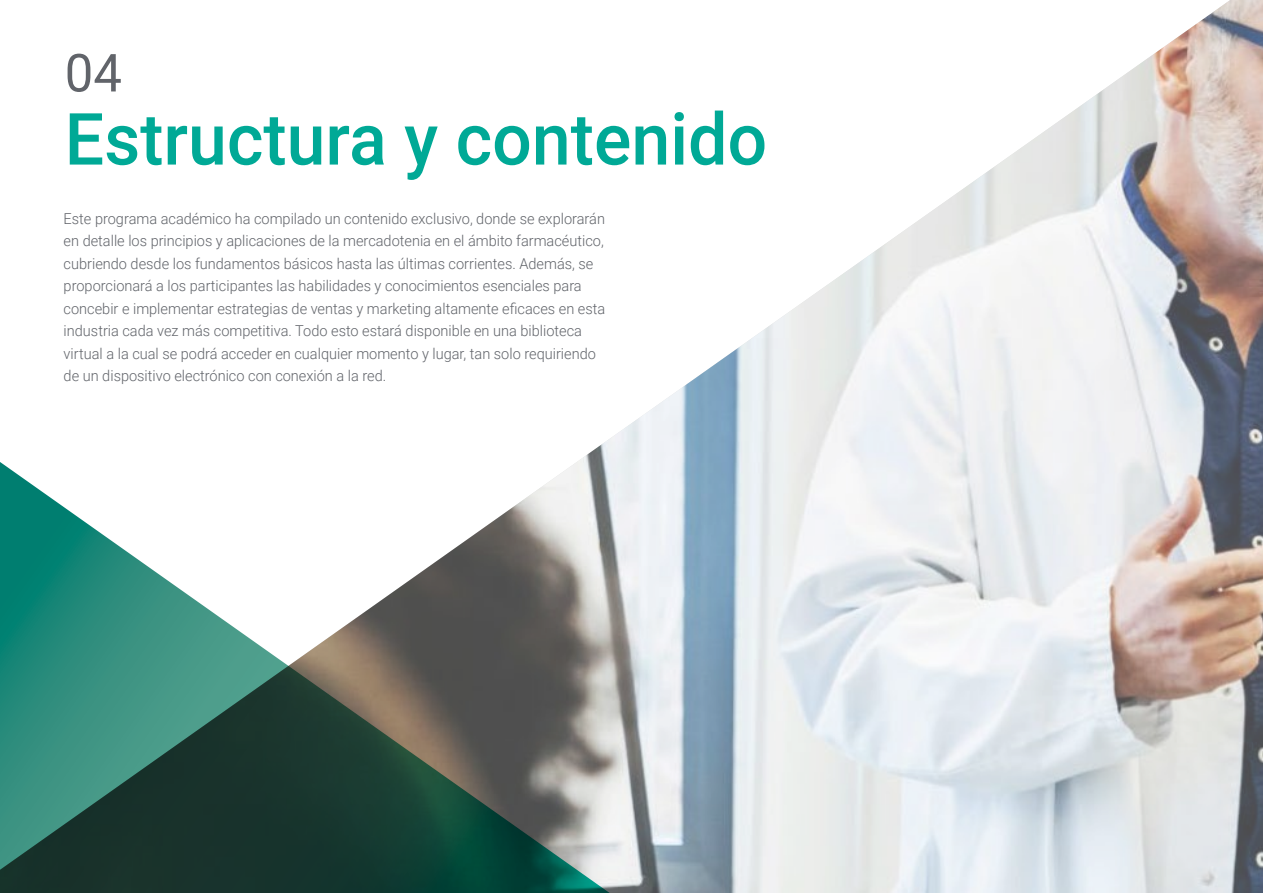
<style>
.page{position:relative;width:1263px;height:893px;background:#fff}
.page>*{position:absolute;margin:0;border:0;box-sizing:border-box;transform-origin:0 0}
.t1{font:500 72px "Roboto";color:#00a996}
.t2{font:52.5px "Roboto";color:#61646a}
.t3{font:300 15px/22.5px "Roboto";color:#61646a}
</style>
<div class="page">
<img style="left:597px;top:0;width:666px;height:893px">
<svg style="left:0;top:448px;width:641px;height:445px"></svg>
<h2 class="t2" style="left:65px;top:36px;width:59px">04</h2>
<h1 class="t1" style="left:65px;top:89px;width:704px">Estructura y contenido</h1>
<p class="t3" style="left:64px;top:207px;width:543px">Este programa académico ha compilado un contenido exclusivo, donde se explorarán en detalle los principios y aplicaciones de la mercadotenia en el ámbito farmacéutico, cubriendo desde los fundamentos básicos hasta las últimas corrientes. Además, se proporcionará a los participantes las habilidades y conocimientos esenciales para concebir e implementar estrategias de ventas y marketing altamente eficaces en esta industria cada vez más competitiva. Todo esto estará disponible en una biblioteca virtual a la cual se podrá acceder en cualquier momento y lugar, tan solo requiriendo de un dispositivo electrónico con conexión a la red.</p>
</div>
